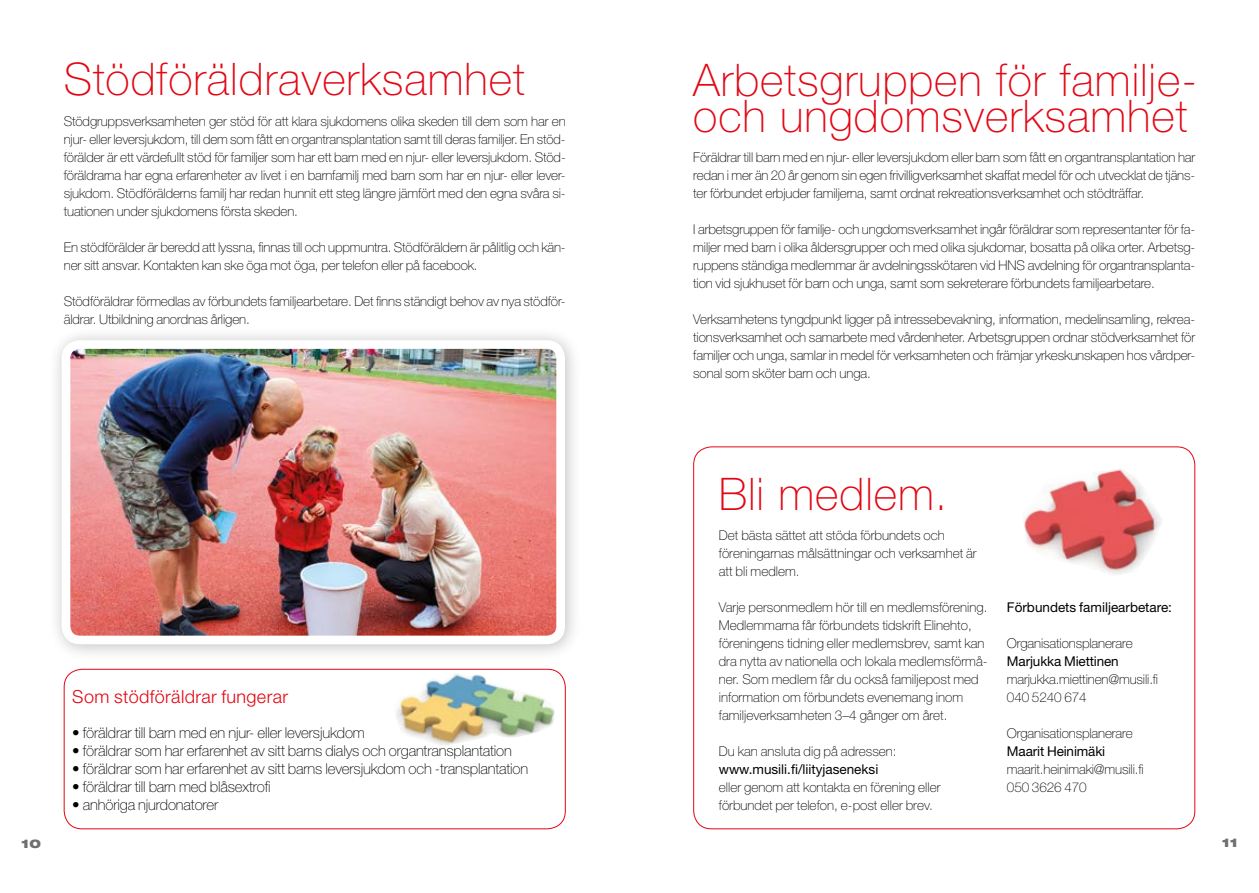
<style>
.page{position:relative;width:1259px;height:893px;background:#fff}
.page>*{position:absolute;margin:0;border:0;box-sizing:border-box;transform-origin:0 0}
.t1{font:100 45px/36px "Helvetica Neue LT Std";letter-spacing:.02em;color:#e30613}
.t2{font:300 18px "Helvetica Neue LT Std";letter-spacing:.02em;color:#e30613}
.t3{font:100 15px "Helvetica Neue LT Std";letter-spacing:-.01em;color:#000}
.t4{font:100 13.5px/18px "Helvetica Neue LT Std";letter-spacing:-.01em;color:#000}
.t5{font:13.5px "Helvetica Neue LT Std";color:#000}
.t6{font:900 expanded 12px "Helvetica Neue LT Std";color:#706f6f}
</style>
<div class="page">
<img style="left:1023px;top:468px;width:139px;height:108px">
<div style="left:47px;top:326px;width:535px;height:336px;background:#000;opacity:.25"></div>
<img style="left:72px;top:350px;width:483px;height:284px">
<div style="left:62px;top:340px;width:503px;height:304px;border:9px solid #fff;border-radius:14px"></div>
<div style="left:64px;top:669px;width:502px;height:160px;border:1px solid #e30613;border-radius:18px"></div>
<img style="left:392px;top:669px;width:165px;height:76px">
<h1 class="t1" style="left:64px;top:61px;width:462px">Stödföräldraverksamhet</h1>
<p class="t4" style="left:64px;top:112px;width:503px;text-align:justify">Stödgruppsverksamheten ger stöd för att klara sjukdomens olika skeden till dem som har en njur- eller leversjukdom, till dem som fått en organtransplantation samt till deras familjer. En stöd&shy;förälder är ett värdefullt stöd för familjer som har ett barn med en njur- eller leversjukdom. Stöd&shy;föräldrarna har egna erfarenheter av livet i en barnfamilj med barn som har en njur- eller lever&shy;sjukdom. Stödförälderns familj har redan hunnit ett steg längre jämfört med den egna svåra si&shy;tuationen under sjukdomens första skeden.</p>
<p class="t4" style="left:64px;top:238px;width:503px">En stödförälder är beredd att lyssna, finnas till och uppmuntra. Stödföräldern är pålitlig och kän&shy;ner sitt ansvar. Kontakten kan ske öga mot öga, per telefon eller på facebook.</p>
<p class="t4" style="left:64px;top:292px;width:503px">Stödföräldrar förmedlas av förbundets familjearbetare. Det finns ständigt behov av nya stödför&shy;äldrar. Utbildning anordnas årligen.</p>
<h2 class="t2" style="left:72px;top:686px;width:217px">Som stödföräldrar fungerar</h2>
<p class="t3" style="left:72px;top:724px;width:294px">• föräldrar till barn med en njur- eller leversjukdom</p>
<p class="t3" style="left:72px;top:742px;width:441px">• föräldrar som har erfarenhet av sitt barns dialys och organtransplantation</p>
<p class="t3" style="left:72px;top:760px;width:457px">• föräldrar som har erfarenhet av sitt barns leversjukdom och -transplantation</p>
<p class="t3" style="left:72px;top:778px;width:200px">• föräldrar till barn med blåsextrofi</p>
<p class="t3" style="left:72px;top:796px;width:148px">• anhöriga njurdonatorer</p>
<h1 class="t1" style="left:693px;top:62px;width:505px">Arbetsgruppen för familje&shy;och ungdomsverksamhet</h1>
<p class="t4" style="left:693px;top:148px;width:503px;text-align:justify">Föräldrar till barn med en njur- eller leversjukdom eller barn som fått en organtransplantation har redan i mer än 20 år genom sin egen frivilligverksamhet skaffat medel för och utvecklat de tjäns&shy;ter förbundet erbjuder familjerna, samt ordnat rekreationsverksamhet och stödträffar.</p>
<p class="t4" style="left:693px;top:220px;width:503px;text-align:justify">I arbetsgruppen för familje- och ungdomsverksamhet ingår föräldrar som representanter för fa&shy;miljer med barn i olika åldersgrupper och med olika sjukdomar, bosatta på olika orter. Arbetsg&shy;ruppens ständiga medlemmar är avdelningsskötaren vid HNS avdelning för organtransplanta&shy;tion vid sjukhuset för barn och unga, samt som sekreterare förbundets familjearbetare.</p>
<p class="t4" style="left:693px;top:310px;width:503px;text-align:justify">Verksamhetens tyngdpunkt ligger på intressebevakning, information, medelinsamling, rekrea&shy;tionsverksamhet och samarbete med vårdenheter. Arbetsgruppen ordnar stödverksamhet för familjer och unga, samlar in medel för verksamheten och främjar yrkeskunskapen hos vårdper&shy;sonal som sköter barn och unga.</p>
<h1 class="t1" style="left:719px;top:476px;width:230px">Bli medlem.</h1>
<p class="t4" style="left:719px;top:526px;width:259px">Det bästa sättet att stöda förbundets och föreningarnas målsättningar och verksamhet är att bli medlem.</p>
<p class="t4" style="left:719px;top:598px;width:270px">Varje personmedlem hör till en medlemsförening.<br>Medlemmarna får förbundets tidskrift Elinehto, föreningens tidning eller medlemsbrev, samt kan dra nytta av nationella och lokala medlemsförmå&shy;ner. Som medlem får du också familjepost med information om förbundets evenemang inom familjeverksamheten 3–4 gånger om året.</p>
<p class="t4" style="left:719px;top:742px;width:179px">Du kan ansluta dig på adressen:</p>
<p class="t5" style="left:719px;top:761px;width:161px">www.musili.fi/liityjaseneksi</p>
<p class="t4" style="left:719px;top:778px;width:223px">eller genom att kontakta en förening eller förbundet per telefon, e-post eller brev.</p>
<p class="t5" style="left:1007px;top:599px;width:167px">Förbundets familjearbetare:</p>
<p class="t4" style="left:1007px;top:634px;width:127px">Organisationsplanerare</p>
<p class="t5" style="left:1007px;top:653px;width:113px">Marjukka Miettinen</p>
<p class="t4" style="left:1007px;top:670px;width:153px">marjukka.miettinen@musili.fi<br>040 5240 674</p>
<p class="t4" style="left:1007px;top:724px;width:127px">Organisationsplanerare</p>
<p class="t5" style="left:1007px;top:743px;width:100px">Maarit Heinimäki</p>
<p class="t4" style="left:1007px;top:760px;width:138px">maarit.heinimaki@musili.fi<br>050 3626 470</p>
<p class="t6" style="left:21px;top:835px;width:21px">10</p>
<p class="t6" style="left:1221px;top:835px;width:18px">11</p>
</div>
